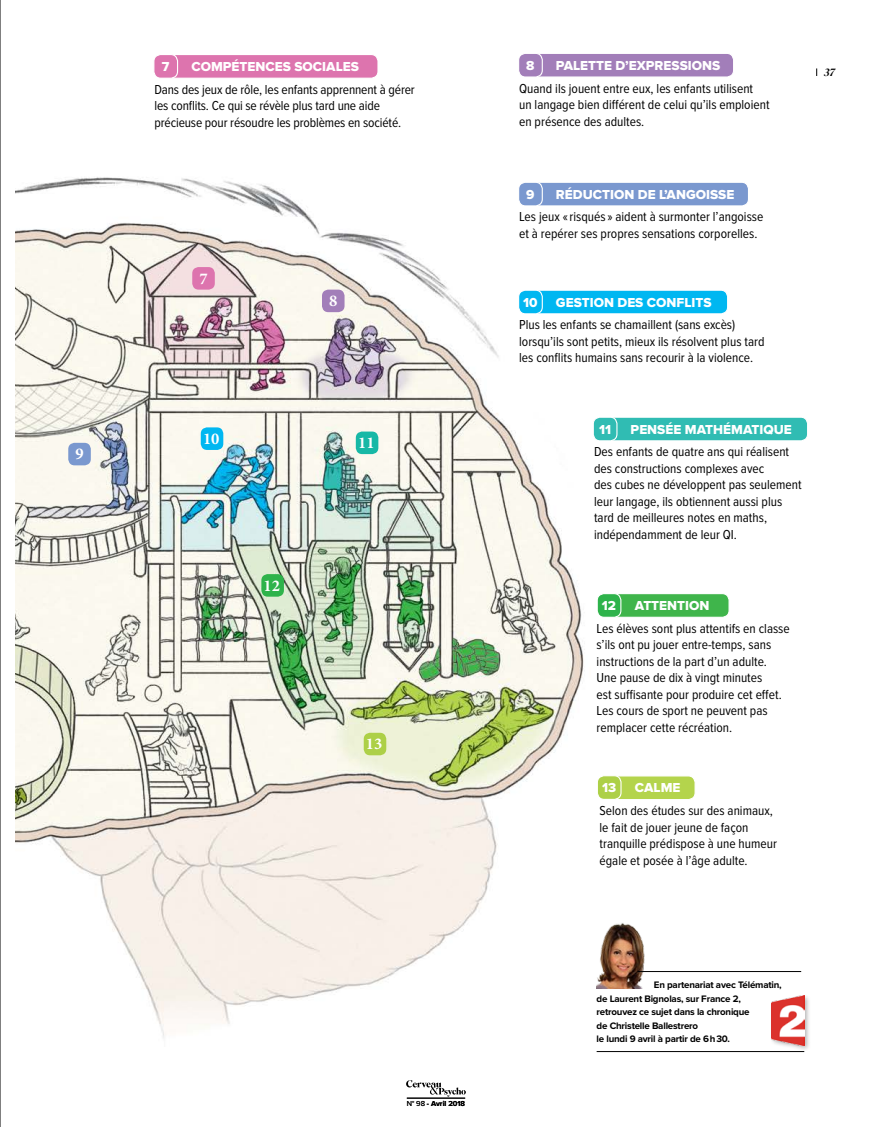
<style>
.page{position:relative;width:872px;height:1127px;background:#fff}
.page>*{position:absolute;margin:0;border:0;box-sizing:border-box;transform-origin:0 0}
.t1{font:700 16.5px "Minion Pro";color:#fff}
.encadre_texte{font:13.5px/16.5px "Proxima Nova Cond";color:#000}
.encadre_titre_2{font:13.5px "Proxima Nova Extrabld";color:#fff}
.t2{font:italic 500 10.5px "Superior Title";color:#000}
.texte_proxima_pour_l{font:700 9.75px/13.5px "Proxima Nova";letter-spacing:-.02em;color:#000}
.t3{font:700 7.5px "Proxima Nova";color:#000}
.s1{font-weight:400}
</style>
<div class="page">
<img style="left:16px;top:56px;width:569px;height:1043px">
<div style="left:364px;top:733px;width:22px;height:22px;background:#add047;border-radius:6px"></div>
<div style="left:261px;top:574px;width:23px;height:23px;background:#2eb34b;border-radius:6px"></div>
<div style="left:192px;top:267px;width:23px;height:23px;background:#dd74ae;border-radius:6px"></div>
<div style="left:322px;top:290px;width:22px;height:22px;background:#a27eb9;border-radius:6px"></div>
<div style="left:68px;top:443px;width:23px;height:22px;background:#7a98cf;border-radius:6px"></div>
<div style="left:201px;top:427px;width:22px;height:23px;background:#00b7f1;border-radius:6px"></div>
<div style="left:356px;top:431px;width:22px;height:23px;background:#17b8a6;border-radius:6px"></div>
<hr style="left:0;top:0;width:1px;height:1127px;background:#000">
<div style="left:604px;top:417px;width:203px;height:24px;background:#30bcb3;border-radius:7px"></div>
<div style="left:604px;top:417px;width:204px;height:24px;border:1px solid #fff;border-radius:7px"></div>
<div style="left:593px;top:417px;width:24px;height:24px;background:#30bcb3;border-radius:7px"></div>
<div style="left:592px;top:417px;width:25px;height:24px;border:1px solid #fff;border-radius:7px"></div>
<div style="left:609px;top:776px;width:86px;height:23px;background:#b4d44c;border-radius:7px"></div>
<div style="left:608px;top:775px;width:87px;height:25px;border:1px solid #fff;border-radius:7px"></div>
<div style="left:597px;top:776px;width:24px;height:23px;background:#add047;border-radius:7px"></div>
<div style="left:597px;top:775px;width:24px;height:25px;border:1px solid #fff;border-radius:7px"></div>
<div style="left:608px;top:594px;width:121px;height:23px;background:#3fb54b;border-radius:7px"></div>
<div style="left:608px;top:593px;width:121px;height:25px;border:1px solid #fff;border-radius:7px"></div>
<div style="left:597px;top:594px;width:24px;height:23px;background:#2eb34b;border-radius:7px"></div>
<div style="left:596px;top:593px;width:25px;height:25px;border:1px solid #fff;border-radius:7px"></div>
<div style="left:165px;top:55px;width:213px;height:23px;background:#dd74ae;border-radius:7px"></div>
<div style="left:165px;top:54px;width:213px;height:25px;border:1px solid #fff;border-radius:7px"></div>
<div style="left:154px;top:55px;width:23px;height:23px;background:#dd74ae;border-radius:7px"></div>
<div style="left:153px;top:54px;width:25px;height:25px;border:1px solid #fff;border-radius:7px"></div>
<div style="left:530px;top:53px;width:203px;height:24px;background:#a27eb9;border-radius:7px"></div>
<div style="left:529px;top:53px;width:205px;height:25px;border:1px solid #fff;border-radius:7px"></div>
<div style="left:518px;top:53px;width:24px;height:24px;background:#a27eb9;border-radius:7px"></div>
<div style="left:518px;top:53px;width:25px;height:25px;border:1px solid #fff;border-radius:7px"></div>
<div style="left:530px;top:182px;width:218px;height:24px;background:#7a98cf;border-radius:7px"></div>
<div style="left:529px;top:182px;width:220px;height:24px;border:1px solid #fff;border-radius:7px"></div>
<div style="left:518px;top:182px;width:24px;height:24px;background:#7a98cf;border-radius:7px"></div>
<div style="left:518px;top:182px;width:25px;height:24px;border:1px solid #fff;border-radius:7px"></div>
<div style="left:530px;top:290px;width:197px;height:24px;background:#00b7f1;border-radius:7px"></div>
<div style="left:529px;top:290px;width:199px;height:24px;border:1px solid #fff;border-radius:7px"></div>
<div style="left:518px;top:290px;width:24px;height:24px;background:#00b7f1;border-radius:7px"></div>
<div style="left:518px;top:290px;width:25px;height:24px;border:1px solid #fff;border-radius:7px"></div>
<img style="left:596px;top:923px;width:49px;height:65px">
<hr style="left:637px;top:971px;width:164px;height:1px;background:#000">
<hr style="left:596px;top:1051px;width:208px;height:1px;background:#000">
<div style="left:769px;top:993px;width:42px;height:59px;background:#000;opacity:.3"></div>
<img style="left:771px;top:995px;width:33px;height:50px">
<svg style="left:406px;top:1080px;width:60px;height:16px"></svg>
<hr style="left:407px;top:1098px;width:58px;height:1px;background:#000">
<p class="t1" style="left:75px;top:442px;width:10px">9</p>
<p class="encadre_titre_2" style="left:162px;top:59px;width:9px">7</p>
<p class="encadre_titre_2" style="left:191px;top:59px;width:169px">COMPÉTENCES SOCIALES</p>
<p class="encadre_texte" style="left:154px;top:81px;width:262px">Dans des jeux de rôle, les enfants apprennent à gérer les conflits. Ce qui se révèle plus tard une aide précieuse pour résoudre les problèmes en société.</p>
<p class="t1" style="left:199px;top:267px;width:10px">7</p>
<p class="t1" style="left:329px;top:289px;width:10px">8</p>
<p class="t1" style="left:203px;top:427px;width:18px">10</p>
<p class="t1" style="left:358px;top:431px;width:18px">11</p>
<p class="t1" style="left:264px;top:574px;width:18px">12</p>
<p class="t1" style="left:366px;top:732px;width:18px">13</p>
<p class="t3" style="left:407px;top:1098px;width:60px"><span class="s1">N° 98</span> - Avril 2018</p>
<p class="encadre_titre_2" style="left:526px;top:57px;width:10px">8</p>
<p class="encadre_titre_2" style="left:556px;top:57px;width:166px">PALETTE D’EXPRESSIONS</p>
<p class="encadre_texte" style="left:519px;top:80px;width:252px">Quand ils jouent entre eux, les enfants utilisent<br>un langage bien différent de celui qu’ils emploient en présence des adultes.</p>
<p class="encadre_titre_2" style="left:526px;top:186px;width:10px">9</p>
<p class="encadre_titre_2" style="left:556px;top:186px;width:180px">RÉDUCTION DE L’ANGOISSE</p>
<p class="encadre_texte" style="left:519px;top:209px;width:246px">Les jeux « risqués » aident à surmonter l’angoisse et à repérer ses propres sensations corporelles.</p>
<p class="encadre_titre_2" style="left:523px;top:294px;width:16px">10</p>
<p class="encadre_titre_2" style="left:556px;top:294px;width:157px">GESTION DES CONFLITS</p>
<p class="encadre_texte" style="left:519px;top:317px;width:247px">Plus les enfants se chamaillent (sans excès) lorsqu’ils sont petits, mieux ils résolvent plus tard les conflits humains sans recourir à la violence.</p>
<p class="t2" style="left:824px;top:66px;width:12px">37</p>
<p class="encadre_titre_2" style="left:599px;top:421px;width:14px">11</p>
<p class="encadre_titre_2" style="left:630px;top:421px;width:163px">PENSÉE MATHÉMATIQUE</p>
<p class="encadre_texte" style="left:594px;top:444px;width:209px">Des enfants de quatre ans qui réalisent des constructions complexes avec<br>des cubes ne développent pas seulement leur langage, ils obtiennent aussi plus tard de meilleures notes en maths, indépendamment de leur QI.</p>
<p class="encadre_titre_2" style="left:602px;top:598px;width:16px">12</p>
<p class="encadre_titre_2" style="left:635px;top:598px;width:76px">ATTENTION</p>
<p class="encadre_texte" style="left:596px;top:620px;width:195px">Les élèves sont plus attentifs en classe s’ils ont pu jouer entre-temps, sans instructions de la part d’un adulte.</p>
<p class="encadre_texte" style="left:596px;top:670px;width:187px">Une pause de dix à vingt minutes<br>est suffisante pour produire cet effet.<br>Les cours de sport ne peuvent pas remplacer cette récréation.</p>
<p class="encadre_titre_2" style="left:602px;top:780px;width:16px">13</p>
<p class="encadre_titre_2" style="left:635px;top:780px;width:47px">CALME</p>
<p class="encadre_texte" style="left:599px;top:803px;width:179px">Selon des études sur des animaux, le fait de jouer jeune de façon tranquille prédispose à une humeur égale et posée à l’âge adulte.</p>
<p class="texte_proxima_pour_l" style="left:596px;top:979px;width:187px;text-indent:57px">En partenariat avec Télématin, de Laurent Bignolas, sur France 2, retrouvez ce sujet dans la chronique<br>de Christelle Ballestrero<br>le lundi 9 avril à partir de 6 h 30.</p>
</div>
